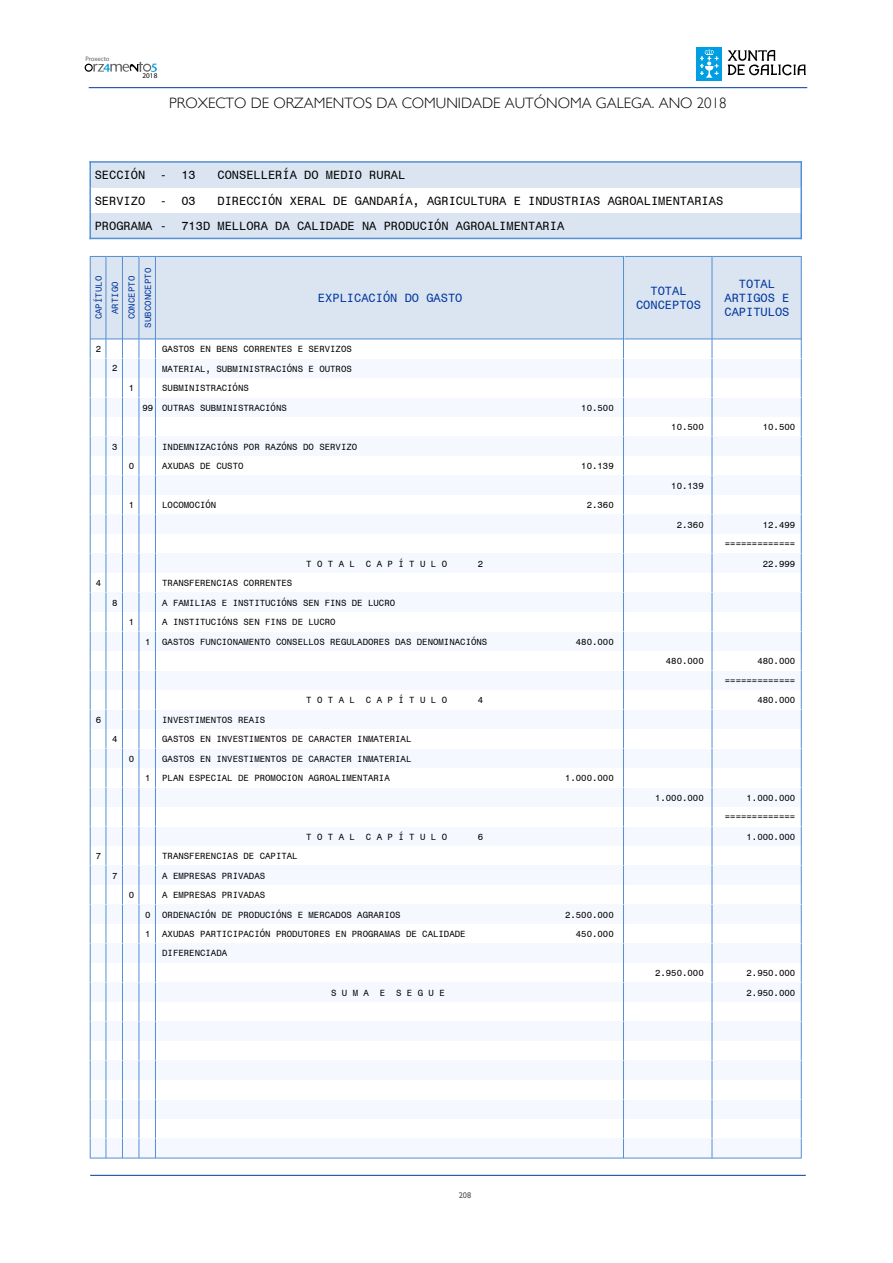
<style>
.page{position:relative;width:893px;height:1263px;background:#fff}
.page>*{position:absolute;margin:0;border:0;box-sizing:border-box;transform-origin:0 0}
.t1{font:300 15px "Gill Sans";color:#000}
.t2{font:12px/25.5px "Monospace 821 BT";color:#000}
.t3{font:12px/14.4px "Monospace 821 BT";color:#00359e;text-align:center}
.t4{font:9px/19.5px "Monospace 821 BT";color:#000;text-align:right}
.t5{font:9px/16.5px "Monospace 821 BT";color:#00359e;text-align:center}
.t6{font:8.25px "Gill Sans";color:#58585a}
.t7{font:7.2px "Myriad Pro";color:#000}
.t8{font:6.6px "Myriad Pro";color:#656365}
</style>
<div class="page">
<div style="left:697px;top:47px;width:25px;height:34px;background:#009fe3"></div>
<svg style="left:700px;top:49px;width:19px;height:29px"></svg>
<svg style="left:728px;top:50px;width:78px;height:26px"></svg>
<svg style="left:85px;top:62px;width:72px;height:10px"></svg>
<div style="left:90px;top:748px;width:711px;height:20px;background:#f5f9ff"></div>
<div style="left:90px;top:358px;width:711px;height:20px;background:#f5f9ff"></div>
<div style="left:90px;top:631px;width:711px;height:20px;background:#f5f9ff"></div>
<div style="left:90px;top:670px;width:711px;height:20px;background:#f5f9ff"></div>
<div style="left:90px;top:475px;width:711px;height:20px;background:#f5f9ff"></div>
<div style="left:90px;top:709px;width:711px;height:20px;background:#f5f9ff"></div>
<div style="left:90px;top:904px;width:711px;height:20px;background:#f5f9ff"></div>
<div style="left:90px;top:397px;width:711px;height:20px;background:#f5f9ff"></div>
<div style="left:90px;top:1099px;width:711px;height:20px;background:#f5f9ff"></div>
<div style="left:90px;top:514px;width:711px;height:20px;background:#f5f9ff"></div>
<div style="left:90px;top:1060px;width:711px;height:20px;background:#f5f9ff"></div>
<div style="left:90px;top:787px;width:711px;height:20px;background:#f5f9ff"></div>
<div style="left:90px;top:826px;width:711px;height:20px;background:#f5f9ff"></div>
<div style="left:90px;top:592px;width:711px;height:20px;background:#f5f9ff"></div>
<div style="left:90px;top:553px;width:711px;height:20px;background:#f5f9ff"></div>
<div style="left:90px;top:436px;width:711px;height:20px;background:#f5f9ff"></div>
<div style="left:90px;top:865px;width:711px;height:20px;background:#f5f9ff"></div>
<div style="left:90px;top:1138px;width:711px;height:20px;background:#f5f9ff"></div>
<hr style="left:90px;top:1158px;width:711px;height:1px;background:#548ed4">
<div style="left:90px;top:1021px;width:711px;height:20px;background:#f5f9ff"></div>
<div style="left:90px;top:982px;width:711px;height:20px;background:#f5f9ff"></div>
<div style="left:90px;top:943px;width:711px;height:20px;background:#f5f9ff"></div>
<svg style="left:623px;top:340px;width:1px;height:818px"></svg>
<svg style="left:712px;top:340px;width:1px;height:818px"></svg>
<svg style="left:801px;top:339px;width:1px;height:819px"></svg>
<hr style="left:89px;top:87px;width:718px;height:1px;background:#003a9e">
<div style="left:107px;top:256px;width:16px;height:83px;background:#dbe5f1"></div>
<div style="left:123px;top:256px;width:17px;height:83px;background:#dbe5f1"></div>
<div style="left:140px;top:256px;width:16px;height:83px;background:#dbe5f1"></div>
<div style="left:90px;top:256px;width:17px;height:83px;background:#dbe5f1"></div>
<svg style="left:91px;top:256px;width:64px;height:1px"></svg>
<hr style="left:90px;top:256px;width:1px;height:83px;background:#548ed4">
<svg style="left:90px;top:339px;width:66px;height:819px"></svg>
<div style="left:624px;top:256px;width:89px;height:83px;background:#dbe5f1"></div>
<hr style="left:624px;top:256px;width:89px;height:1px;background:#548ed4">
<hr style="left:624px;top:339px;width:89px;height:1px;background:#548ed4">
<div style="left:713px;top:256px;width:88px;height:83px;background:#dbe5f1"></div>
<hr style="left:713px;top:256px;width:88px;height:1px;background:#548ed4">
<hr style="left:713px;top:339px;width:88px;height:1px;background:#548ed4">
<hr style="left:801px;top:256px;width:1px;height:83px;background:#548ed4">
<div style="left:156px;top:256px;width:468px;height:83px;background:#dbe5f1"></div>
<hr style="left:156px;top:256px;width:468px;height:1px;background:#548ed4">
<hr style="left:156px;top:339px;width:468px;height:1px;background:#548ed4">
<hr style="left:155px;top:256px;width:1px;height:83px;background:#548ed4">
<hr style="left:139px;top:256px;width:1px;height:83px;background:#548ed4">
<hr style="left:122px;top:256px;width:1px;height:83px;background:#548ed4">
<hr style="left:106px;top:256px;width:1px;height:83px;background:#548ed4">
<hr style="left:623px;top:256px;width:1px;height:83px;background:#548ed4">
<hr style="left:712px;top:256px;width:1px;height:83px;background:#548ed4">
<div style="left:90px;top:162px;width:711px;height:25px;background:#dbe5f1"></div>
<hr style="left:89px;top:161px;width:713px;height:2px;background:#548ed4">
<hr style="left:89px;top:161px;width:2px;height:26px;background:#548ed4">
<hr style="left:800px;top:161px;width:2px;height:26px;background:#548ed4">
<hr style="left:89px;top:187px;width:2px;height:26px;background:#548ed4">
<hr style="left:800px;top:187px;width:2px;height:26px;background:#548ed4">
<div style="left:90px;top:213px;width:711px;height:25px;background:#dbe5f1"></div>
<hr style="left:89px;top:213px;width:2px;height:26px;background:#548ed4">
<hr style="left:89px;top:238px;width:713px;height:1px;background:#548ed4">
<hr style="left:800px;top:213px;width:2px;height:26px;background:#548ed4">
<hr style="left:90px;top:1175px;width:716px;height:1px;background:#003a9e">
<p class="t8" style="left:86px;top:55px;width:25px">Proxecto</p>
<p class="t7" style="left:143px;top:71px;width:16px">2018</p>
<h1 class="t1" style="left:169px;top:94px;width:559px">PROXECTO DE ORZAMENTOS DA COMUNIDADE AUTÓNOMA GALEGA. ANO 2018</h1>
<h2 class="t2" style="left:95px;top:162px;width:103px">SECCIÓN - 13</h2>
<h2 class="t2" style="left:218px;top:162px;width:189px">CONSELLERÍA DO MEDIO RURAL</h2>
<h2 class="t2" style="left:95px;top:187px;width:103px">SERVIZO - 03</h2>
<h2 class="t2" style="left:95px;top:187px;width:630px;text-indent:123px">DIRECCIÓN XERAL DE GANDARÍA, AGRICULTURA E INDUSTRIAS AGROALIMENTARIAS<br>PROGRAMA - 713D MELLORA DA CALIDADE NA PRODUCIÓN AGROALIMENTARIA</h2>
<p class="t5" style="left:107px;top:327px;width:61px;rotate:-90deg">ARTIGO<br>CONCEPTO<br>SUBCONCEPTO</p>
<p class="t5" style="left:90px;top:319px;width:45px;rotate:-90deg">CAPÍTULO</p>
<h2 class="t3" style="left:636px;top:283px;width:67px">TOTAL<br>CONCEPTOS</h2>
<h2 class="t3" style="left:724px;top:276px;width:67px">TOTAL<br>ARTIGOS E<br>CAPITULOS</h2>
<h2 class="t3" style="left:318px;top:290px;width:146px">EXPLICACIÓN DO GASTO</h2>
<p class="t4" style="left:96px;top:339px;width:7px">2</p>
<p class="t4" style="left:162px;top:339px;width:191px">GASTOS EN BENS CORRENTES E SERVIZOS</p>
<p class="t4" style="left:112px;top:358px;width:7px">2</p>
<p class="t4" style="left:162px;top:359px;width:191px">MATERIAL, SUBMINISTRACIÓNS E OUTROS</p>
<p class="t4" style="left:129px;top:378px;width:7px">1</p>
<p class="t4" style="left:143px;top:378px;width:146px;text-align:left;text-indent:20px">SUBMINISTRACIÓNS<br>99 OUTRAS SUBMINISTRACIÓNS</p>
<p class="t4" style="left:581px;top:397px;width:34px">10.500</p>
<p class="t4" style="left:112px;top:436px;width:7px">3</p>
<p class="t4" style="left:162px;top:437px;width:197px">INDEMNIZACIÓNS POR RAZÓNS DO SERVIZO</p>
<p class="t4" style="left:129px;top:456px;width:7px">0</p>
<p class="t4" style="left:162px;top:456px;width:83px">AXUDAS DE CUSTO</p>
<p class="t4" style="left:581px;top:456px;width:34px">10.139</p>
<p class="t4" style="left:129px;top:495px;width:7px">1</p>
<p class="t4" style="left:162px;top:495px;width:56px">LOCOMOCIÓN</p>
<p class="t4" style="left:587px;top:495px;width:29px">2.360</p>
<p class="t4" style="left:671px;top:417px;width:34px">10.500</p>
<p class="t4" style="left:763px;top:417px;width:34px">10.500</p>
<p class="t4" style="left:671px;top:475px;width:34px">10.139</p>
<p class="t4" style="left:677px;top:514px;width:29px">2.360</p>
<p class="t4" style="left:725px;top:514px;width:72px">12.499 =============</p>
<p class="t4" style="left:306px;top:553px;width:142px">T O T A L C A P Í T U L O</p>
<p class="t4" style="left:478px;top:553px;width:7px">2</p>
<p class="t4" style="left:763px;top:553px;width:34px">22.999</p>
<p class="t4" style="left:96px;top:573px;width:7px">4</p>
<p class="t4" style="left:162px;top:573px;width:132px">TRANSFERENCIAS CORRENTES</p>
<p class="t4" style="left:112px;top:592px;width:7px">8</p>
<p class="t4" style="left:162px;top:593px;width:234px">A FAMILIAS E INSTITUCIÓNS SEN FINS DE LUCRO</p>
<p class="t4" style="left:129px;top:612px;width:7px">1</p>
<p class="t4" style="left:162px;top:612px;width:175px">A INSTITUCIÓNS SEN FINS DE LUCRO</p>
<p class="t4" style="left:145px;top:631px;width:7px">1</p>
<p class="t4" style="left:162px;top:632px;width:327px">GASTOS FUNCIONAMENTO CONSELLOS REGULADORES DAS DENOMINACIÓNS</p>
<p class="t4" style="left:576px;top:631px;width:39px">480.000</p>
<p class="t4" style="left:666px;top:651px;width:39px">480.000</p>
<p class="t4" style="left:725px;top:651px;width:72px">480.000 =============</p>
<p class="t4" style="left:306px;top:690px;width:142px">T O T A L C A P Í T U L O</p>
<p class="t4" style="left:478px;top:690px;width:7px">4</p>
<p class="t4" style="left:757px;top:690px;width:39px">480.000</p>
<p class="t4" style="left:96px;top:709px;width:7px">6</p>
<p class="t4" style="left:162px;top:710px;width:104px">INVESTIMENTOS REAIS</p>
<p class="t4" style="left:112px;top:729px;width:7px">4</p>
<p class="t4" style="left:162px;top:729px;width:251px">GASTOS EN INVESTIMENTOS DE CARACTER INMATERIAL</p>
<p class="t4" style="left:129px;top:748px;width:7px">0</p>
<p class="t4" style="left:162px;top:749px;width:251px">GASTOS EN INVESTIMENTOS DE CARACTER INMATERIAL</p>
<p class="t4" style="left:145px;top:768px;width:7px">1</p>
<p class="t4" style="left:162px;top:768px;width:229px">PLAN ESPECIAL DE PROMOCION AGROALIMENTARIA</p>
<p class="t4" style="left:565px;top:768px;width:50px">1.000.000</p>
<p class="t4" style="left:655px;top:787px;width:50px">1.000.000</p>
<p class="t4" style="left:725px;top:787px;width:72px">1.000.000 =============</p>
<p class="t4" style="left:306px;top:826px;width:142px">T O T A L C A P Í T U L O</p>
<p class="t4" style="left:478px;top:826px;width:7px">6</p>
<p class="t4" style="left:746px;top:826px;width:50px">1.000.000</p>
<p class="t4" style="left:96px;top:846px;width:7px">7</p>
<p class="t4" style="left:162px;top:846px;width:137px">TRANSFERENCIAS DE CAPITAL</p>
<p class="t4" style="left:112px;top:865px;width:7px">7</p>
<p class="t4" style="left:162px;top:866px;width:104px">A EMPRESAS PRIVADAS</p>
<p class="t4" style="left:129px;top:885px;width:7px">0</p>
<p class="t4" style="left:162px;top:885px;width:104px">A EMPRESAS PRIVADAS</p>
<p class="t4" style="left:145px;top:905px;width:7px">0</p>
<p class="t4" style="left:162px;top:905px;width:240px">ORDENACIÓN DE PRODUCIÓNS E MERCADOS AGRARIOS</p>
<p class="t4" style="left:565px;top:905px;width:50px">2.500.000</p>
<p class="t4" style="left:145px;top:924px;width:7px">1</p>
<p class="t4" style="left:162px;top:925px;width:305px;line-height:18.8px;text-align:left">AXUDAS PARTICIPACIÓN PRODUTORES EN PROGRAMAS DE CALIDADE<br>DIFERENCIADA</p>
<p class="t4" style="left:576px;top:924px;width:39px">450.000</p>
<p class="t4" style="left:655px;top:963px;width:50px">2.950.000</p>
<p class="t4" style="left:746px;top:963px;width:50px">2.950.000</p>
<p class="t4" style="left:331px;top:983px;width:115px">S U M A E S E G U E</p>
<p class="t4" style="left:746px;top:983px;width:50px">2.950.000</p>
<p class="t6" style="left:459px;top:1191px;width:14px">208</p>
</div>
